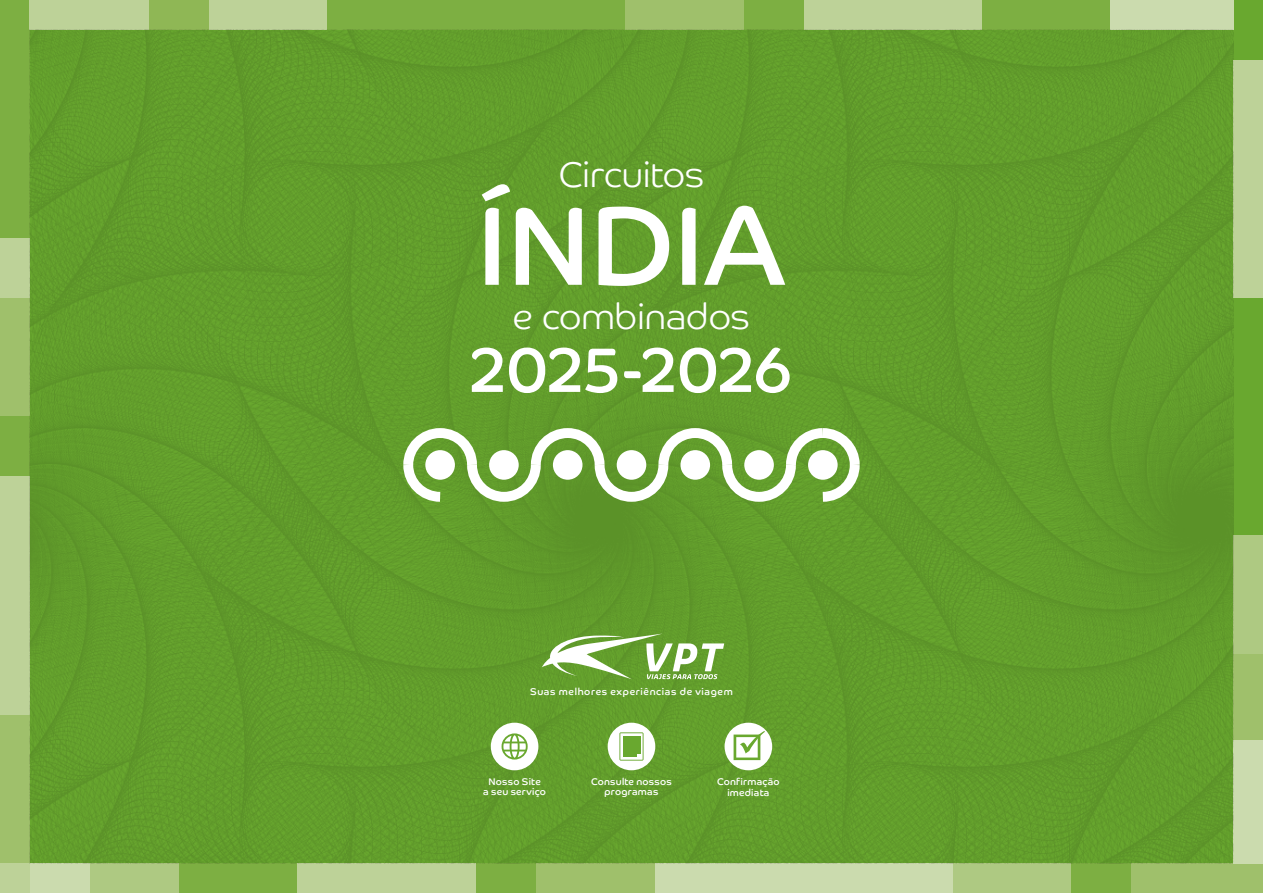
<style>
.page{position:relative;width:1263px;height:893px;background:#fff}
.page>*{position:absolute;margin:0;border:0;box-sizing:border-box;transform-origin:0 0}
.t1{font:112.35px "Co Headline";color:#fff}
.t2{font:63px "Co Headline";color:#fff}
.t3{font:300 35.7px "Co Headline";letter-spacing:.01em;color:#fff}
.t4{font:9.9px "Co Headline";letter-spacing:.065em;color:#fff}
.t5{font:9.75px/10.5px "Co Headline";letter-spacing:.025em;color:#fff;text-align:center}
.s1{font-family:"Source Sans Variable"}
</style>
<div class="page">
<div style="left:0;top:0;width:30px;height:238px;background:#7daf42"></div>
<div style="left:1233px;top:298px;width:30px;height:238px;background:#69a82f"></div>
<div style="left:179px;top:863px;width:119px;height:30px;background:#7daf42"></div>
<div style="left:0;top:298px;width:30px;height:119px;background:#9fc06b"></div>
<div style="left:1233px;top:536px;width:30px;height:119px;background:#aec982"></div>
<div style="left:536px;top:863px;width:119px;height:30px;background:#9fc06b"></div>
<div style="left:1131px;top:863px;width:132px;height:30px;background:#9fc06b"></div>
<div style="left:952px;top:863px;width:119px;height:30px;background:#aec982"></div>
<div style="left:625px;top:0;width:119px;height:30px;background:#9fc06b"></div>
<div style="left:0;top:714px;width:30px;height:149px;background:#9fc06b"></div>
<div style="left:208px;top:0;width:119px;height:30px;background:#bdd298"></div>
<div style="left:30px;top:0;width:119px;height:30px;background:#bdd298"></div>
<div style="left:89px;top:863px;width:90px;height:30px;background:#aec982"></div>
<div style="left:0;top:863px;width:30px;height:30px;background:#bdd298"></div>
<div style="left:149px;top:0;width:59px;height:30px;background:#8fb755"></div>
<div style="left:30px;top:863px;width:59px;height:30px;background:#cbdbae"></div>
<div style="left:0;top:238px;width:30px;height:60px;background:#bdd298"></div>
<div style="left:298px;top:863px;width:178px;height:30px;background:#bdd298"></div>
<div style="left:804px;top:0;width:178px;height:30px;background:#bdd298"></div>
<div style="left:0;top:476px;width:30px;height:238px;background:#bdd298"></div>
<div style="left:1233px;top:655px;width:30px;height:85px;background:#9fc06b"></div>
<div style="left:1233px;top:60px;width:30px;height:238px;background:#bdd298"></div>
<div style="left:1233px;top:740px;width:30px;height:123px;background:#cbdbae"></div>
<div style="left:655px;top:863px;width:297px;height:30px;background:#cbdbae"></div>
<div style="left:327px;top:0;width:298px;height:30px;background:#7daf42"></div>
<div style="left:0;top:417px;width:30px;height:59px;background:#7daf42"></div>
<div style="left:1233px;top:0;width:30px;height:60px;background:#69a82f"></div>
<div style="left:476px;top:863px;width:60px;height:30px;background:#7daf42"></div>
<div style="left:1071px;top:863px;width:60px;height:30px;background:#7daf42"></div>
<div style="left:744px;top:0;width:60px;height:30px;background:#7daf42"></div>
<div style="left:982px;top:0;width:128px;height:30px;background:#7daf42"></div>
<div style="left:1110px;top:0;width:123px;height:30px;background:#cbdbae"></div>
<img style="left:30px;top:30px;width:1203px;height:833px">
<svg style="left:398px;top:423px;width:467px;height:84px"></svg>
<div style="left:425px;top:450px;width:30px;height:30px;background:#fff;border-radius:50%"></div>
<div style="left:489px;top:450px;width:30px;height:30px;background:#fff;border-radius:50%"></div>
<div style="left:553px;top:450px;width:29px;height:30px;background:#fff;border-radius:50%"></div>
<div style="left:617px;top:450px;width:29px;height:30px;background:#fff;border-radius:50%"></div>
<div style="left:680px;top:450px;width:30px;height:30px;background:#fff;border-radius:50%"></div>
<div style="left:744px;top:450px;width:30px;height:30px;background:#fff;border-radius:50%"></div>
<div style="left:808px;top:450px;width:30px;height:30px;background:#fff;border-radius:50%"></div>
<svg style="left:542px;top:634px;width:182px;height:45px"></svg>
<div style="left:491px;top:723px;width:47px;height:47px;background:#fff;border-radius:50%"></div>
<svg style="left:501px;top:733px;width:27px;height:26px"></svg>
<div style="left:724px;top:723px;width:48px;height:47px;background:#fff;border-radius:50%"></div>
<svg style="left:733px;top:731px;width:32px;height:29px"></svg>
<div style="left:608px;top:723px;width:47px;height:47px;background:#fff;border-radius:50%"></div>
<svg style="left:619px;top:732px;width:24px;height:29px"></svg>
<hr style="left:623px;top:736px;width:17px;height:3px;background:#69a82f">
<hr style="left:623px;top:739px;width:17px;height:3px;background:#69a82f">
<hr style="left:623px;top:742px;width:17px;height:3px;background:#69a82f">
<hr style="left:623px;top:745px;width:17px;height:3px;background:#69a82f">
<hr style="left:623px;top:748px;width:17px;height:3px;background:#69a82f">
<hr style="left:623px;top:751px;width:17px;height:3px;background:#69a82f">
<hr style="left:623px;top:754px;width:14px;height:3px;background:#69a82f">
<h3 class="t3" style="left:559px;top:141px;width:147px">Circuitos</h3>
<h1 class="t1" style="left:477px;top:180px;width:310px">ÍNDIA</h1>
<h3 class="t3" style="left:513px;top:282px;width:238px">e combinados</h3>
<h2 class="t2" style="left:471px;top:333px;width:323px">2025-2026</h2>
<p class="t4" style="left:530px;top:685px;width:204px">Suas melhores experiências de viagem</p>
<p class="t5" style="left:591px;top:776px;width:82px">Consulte nossos programas</p>
<p class="t5" style="left:483px;top:776px;width:64px">Nosso Site<br>a seu serviço</p>
<p class="t5" style="left:717px;top:777px;width:64px">Conf<span class="s1">i</span>rmação imediata</p>
</div>
